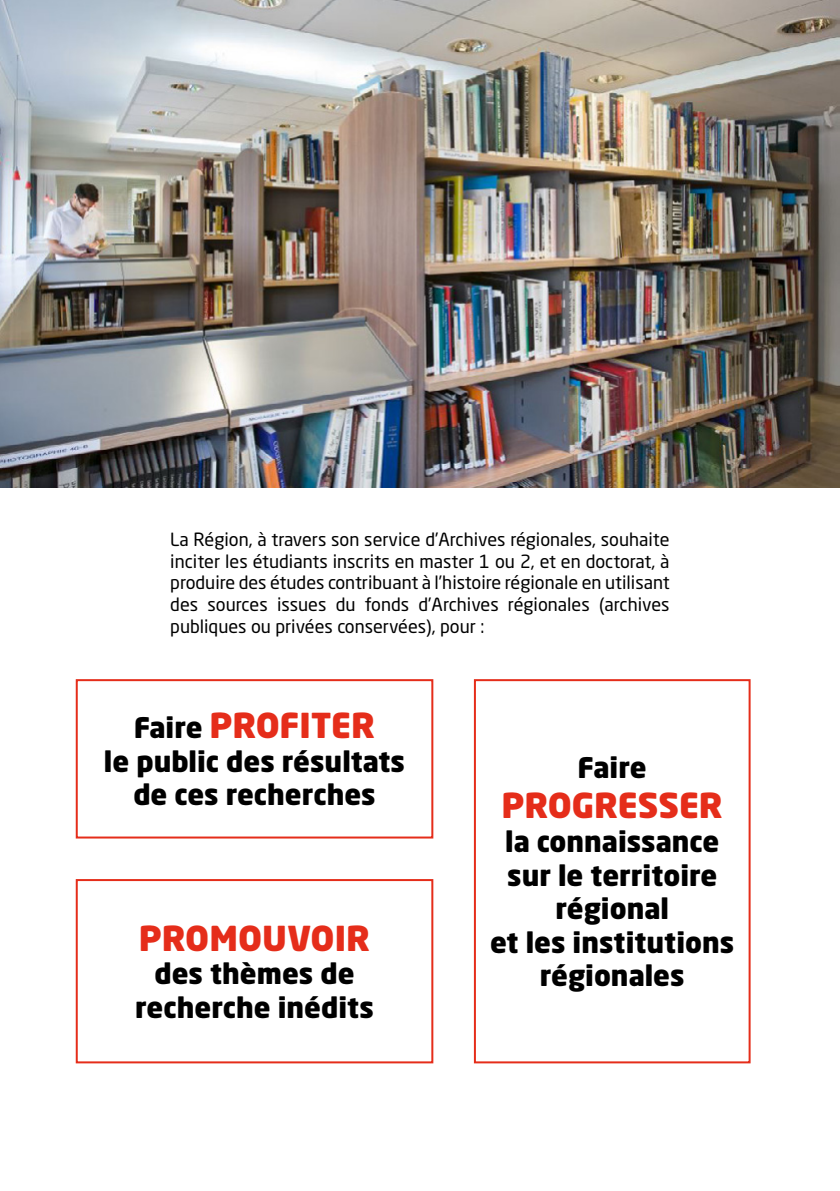
<style>
.page{position:relative;width:840px;height:1191px;background:#fff}
.page>*{position:absolute;margin:0;border:0;box-sizing:border-box;transform-origin:0 0}
.t1{font:900 34px "Neo Sans Std";color:#e52d1a}
.t2{font:900 28px/33.6px "Neo Sans Std";color:#000;text-align:center}
.t3{font:18px/21.6px "Neo Sans Std";color:#000;text-align:justify}
.s1{font-size:28px;color:#000}
</style>
<div class="page">
<div style="left:76px;top:879px;width:357px;height:184px;border:2px solid #e52d1a"></div>
<div style="left:473px;top:679px;width:277px;height:384px;border:2px solid #e52d1a"></div>
<div style="left:76px;top:679px;width:357px;height:159px;border:2px solid #e52d1a"></div>
<img style="left:0;top:0;width:839px;height:487px">
<p class="t3" style="left:170px;top:528px;width:500px">La Région, à travers son service d’Archives régionales, souhaite inciter les étudiants inscrits en master 1 ou 2, et en doctorat, à produire des études contribuant à l’histoire régionale en utilisant des sources issues du fonds d’Archives régionales (archives publiques ou privées conservées), pour :</p>
<h1 class="t1" style="left:134px;top:703px;width:242px"><span class="s1">Faire</span> PROFITER</h1>
<h2 class="t2" style="left:104px;top:743px;width:302px">le public des résultats de ces recherches</h2>
<h1 class="t1" style="left:139px;top:915px;width:233px">PROMOUVOIR</h1>
<h2 class="t2" style="left:135px;top:956px;width:240px">des thèmes de recherche inédits</h2>
<h2 class="t2" style="left:577px;top:749px;width:70px">Faire</h2>
<h1 class="t1" style="left:501px;top:783px;width:223px">PROGRESSER</h1>
<h2 class="t2" style="left:490px;top:824px;width:245px">la connaissance sur le territoire régional<br>et les institutions régionales</h2>
</div>
